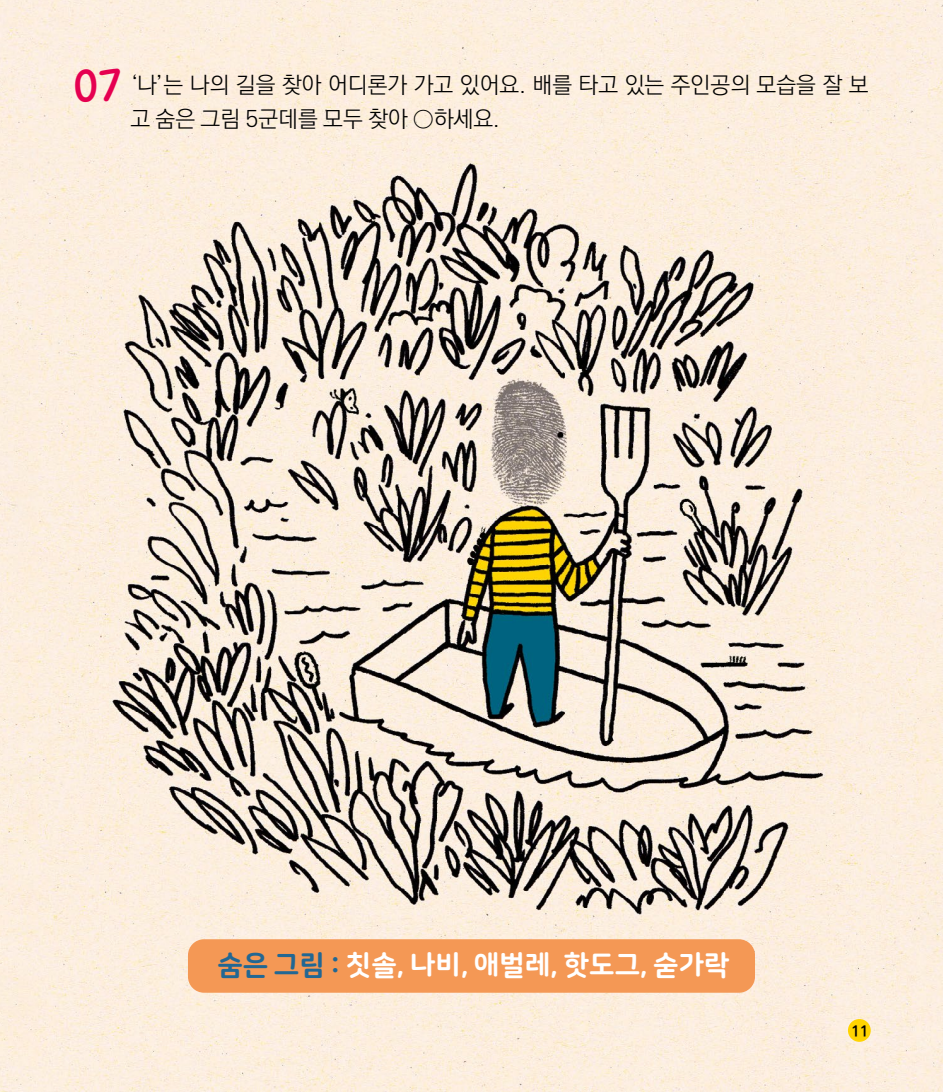
<style>
.page{position:relative;width:943px;height:1092px;background:#fff}
.page>*{position:absolute;margin:0;border:0;box-sizing:border-box;transform-origin:0 0}
.t1{font:49px "Rix Citrus Life B";color:#e50050}
.t2{font:28px "Nanum Square Round OTFEB";color:#fff}
.t3{font:22.75px/33.8px "Ko Pub World Dotum PL";color:#000}
.t4{font:15.05px "Ko Pub World Dotum PB";color:#000}
.s1{color:#226793}
</style>
<div class="page">
<img style="left:0;top:0;width:943px;height:1091px">
<div style="left:848px;top:1018px;width:22px;height:23px;background:#ffd400;border-radius:50%"></div>
<div style="left:188px;top:939px;width:567px;height:53px;background:#f49855;border-radius:16px"></div>
<h1 class="t1" style="left:74px;top:60px;width:50px">07</h1>
<p class="t3" style="left:130px;top:69px;width:739px">‘나’는 나의 길을 찾아 어디론가 가고 있어요. 배를 타고 있는 주인공의 모습을 잘 보 고 숨은 그림 5군데를 모두 찾아 ○하세요.</p>
<p class="t2" style="left:217px;top:949px;width:514px"><span class="s1">숨은 그림 :</span> 칫솔, 나비, 애벌레, 핫도그, 숟가락</p>
<p class="t4" style="left:851px;top:1020px;width:18px">11</p>
</div>
